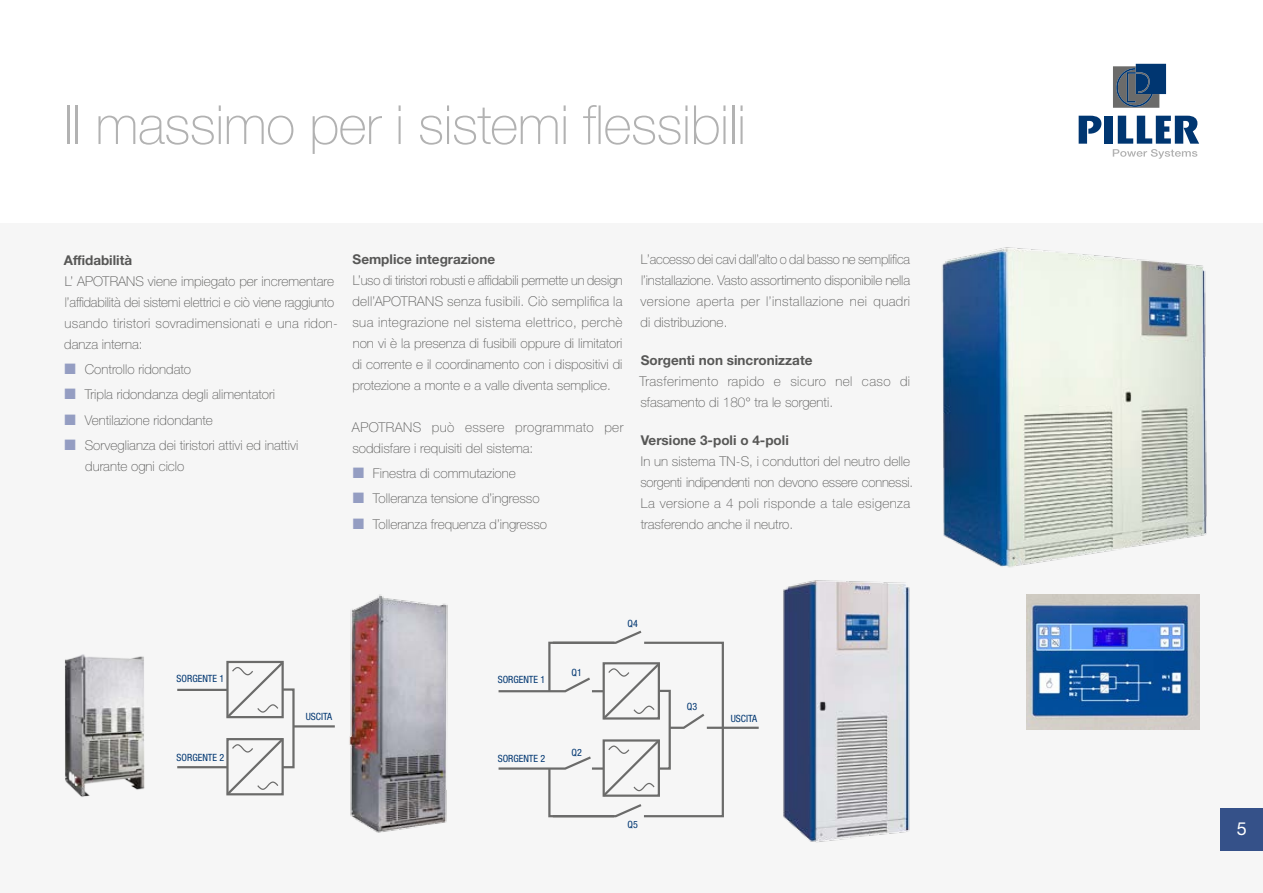
<style>
.page{position:relative;width:1263px;height:893px;background:#fff}
.page>*{position:absolute;margin:0;border:0;box-sizing:border-box;transform-origin:0 0}
.t1{font:100 54px "Helvetica Neue LTW1 G";letter-spacing:-.01em;color:#b2b2b2}
.t2{font:18px "Helvetica Neue LTW1 G";color:#fff}
.t3{font:100 13.5px/21px "Helvetica Neue LTW1 G";color:#575756}
.t4{font:700 13.5px "Helvetica Neue LTW1 G";color:#575756}
.t5{font:condensed 10.05px "Helvetica Neue";color:#003671}
.s1{color:#949dc2}
</style>
<div class="page">
<svg style="left:1079px;top:116px;width:22px;height:28px"></svg>
<div style="left:1104px;top:116px;width:9px;height:28px;background:#003671"></div>
<svg style="left:1113px;top:116px;width:86px;height:43px"></svg>
<svg style="left:1113px;top:64px;width:53px;height:44px;background:#48607a"></svg>
<div style="left:0;top:223px;width:1263px;height:670px;background:#f6f6f6"></div>
<img style="left:783px;top:580px;width:127px;height:263px">
<div style="left:281px;top:688px;width:14px;height:80px;border:2px solid #6b6b6a"></div>
<hr style="left:293px;top:725px;width:42px;height:2px;background:#6b6b6a">
<hr style="left:177px;top:689px;width:50px;height:2px;background:#6b6b6a">
<hr style="left:177px;top:766px;width:50px;height:2px;background:#6b6b6a">
<svg style="left:224px;top:660px;width:62px;height:60px"></svg>
<svg style="left:224px;top:736px;width:62px;height:60px"></svg>
<div style="left:643px;top:642px;width:81px;height:175px;border:2px solid #6b6b6a"></div>
<div style="left:658px;top:690px;width:13px;height:80px;border:2px solid #6b6b6a"></div>
<svg style="left:498px;top:630px;width:209px;height:100px"></svg>
<svg style="left:498px;top:737px;width:164px;height:81px"></svg>
<hr style="left:707px;top:727px;width:52px;height:2px;background:#6b6b6a">
<img style="left:65px;top:654px;width:80px;height:143px">
<img style="left:328px;top:594px;width:120px;height:239px">
<img style="left:1027px;top:594px;width:172px;height:136px">
<img style="left:942px;top:247px;width:265px;height:320px">
<div style="left:1220px;top:808px;width:43px;height:42px;background:#355189"></div>
<h1 class="t1" style="left:64px;top:93px;width:684px">Il massimo per i sistemi flessibili</h1>
<p class="t4" style="left:64px;top:252px;width:70px">Affidabilità</p>
<p class="t3" style="left:64px;top:271px;width:275px">L’ APOTRANS viene impiegato per incrementare l’affidabilità dei sistemi elettrici e ciò viene raggiunto usando tiristori sovradimensionati e una ridon&shy;danza interna:</p>
<p class="t3" style="left:65px;top:359px;width:128px"><span class="s1">■</span> Controllo ridondato</p>
<p class="t3" style="left:65px;top:384px;width:212px"><span class="s1">■</span> Tripla ridondanza degli alimentatori</p>
<p class="t3" style="left:65px;top:409px;width:150px"><span class="s1">■</span> Ventilazione ridondante</p>
<p class="t3" style="left:85px;top:435px;width:214px;text-indent:-21px"><span class="s1">■</span> Sorveglianza dei tiristori attivi ed inattivi durante ogni ciclo</p>
<p class="t4" style="left:353px;top:251px;width:144px">Semplice integrazione</p>
<p class="t3" style="left:352px;top:270px;width:272px;text-align:justify">L’uso di tiristori robusti e affidabili permette un design dell’APOTRANS senza fusibili. Ciò semplifica la sua integrazione nel sistema elettrico, perchè non vi è la presenza di fusibili oppure di limitatori di corrente e il coordinamento con i dispositivi di protezione a monte e a valle diventa semplice.</p>
<p class="t3" style="left:352px;top:417px;width:273px">APOTRANS può essere programmato per soddisfare i requisiti del sistema:</p>
<p class="t3" style="left:353px;top:463px;width:165px"><span class="s1">■</span> Finestra di commutazione</p>
<p class="t3" style="left:353px;top:488px;width:188px"><span class="s1">■</span> Tolleranza tensione d’ingresso</p>
<p class="t3" style="left:353px;top:513px;width:196px"><span class="s1">■</span> Tolleranza frequenza d’ingresso</p>
<p class="t3" style="left:640px;top:249px;width:271px;text-align:justify">L’accesso dei cavi dall’alto o dal basso ne semplifica l’installazione. Vasto assortimento disponibile nella versione aperta per l’installazione nei quadri di distribuzione.</p>
<p class="t4" style="left:641px;top:352px;width:173px">Sorgenti non sincronizzate</p>
<p class="t3" style="left:639px;top:371px;width:272px">Trasferimento rapido e sicuro nel caso di sfasamento di 180° tra le sorgenti.</p>
<p class="t4" style="left:641px;top:432px;width:150px">Versione 3-poli o 4-poli</p>
<p class="t3" style="left:640px;top:451px;width:274px">In un sistema TN-S, i conduttori del neutro delle sorgenti indipendenti non devono essere connessi.<br>La versione a 4 poli risponde a tale esigenza trasferendo anche il neutro.</p>
<p class="t5" style="left:177px;top:673px;width:49px">SORGENTE 1</p>
<p class="t5" style="left:177px;top:751px;width:49px">SORGENTE 2</p>
<p class="t5" style="left:306px;top:711px;width:28px">USCITA</p>
<p class="t5" style="left:498px;top:674px;width:49px">SORGENTE 1</p>
<p class="t5" style="left:498px;top:753px;width:49px">SORGENTE 2</p>
<p class="t5" style="left:571px;top:667px;width:12px">Q1</p>
<p class="t5" style="left:571px;top:746px;width:12px">Q2</p>
<p class="t5" style="left:627px;top:617px;width:12px">Q4</p>
<p class="t5" style="left:627px;top:819px;width:12px">Q5</p>
<p class="t5" style="left:687px;top:700px;width:12px">Q3</p>
<p class="t5" style="left:731px;top:712px;width:28px">USCITA</p>
<h2 class="t2" style="left:1237px;top:818px;width:12px">5</h2>
</div>
